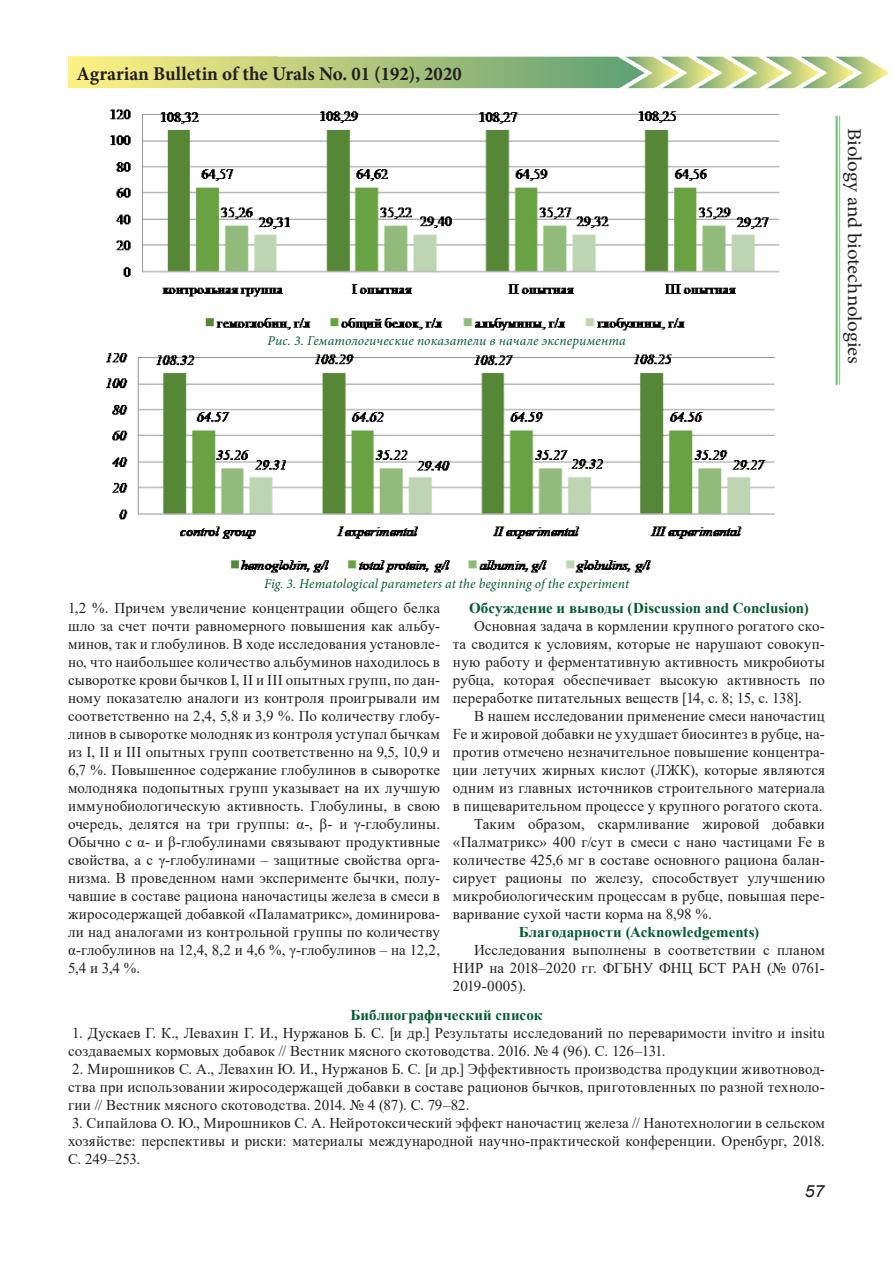
<style>
.page{position:relative;width:893px;height:1263px;background:#fff}
.page>*{position:absolute;margin:0;border:0;box-sizing:border-box;transform-origin:0 0}
.t1{font:700 19.5px "Minion Pro";color:#231f20}
.t2{font:19.5px "Minion Pro";letter-spacing:-.015em;color:#231f20;scale:1.08 1}
.t3{font:italic 16.8px "Arial";color:#231f20;scale:1.08 1}
.Обычный{font:15px/18px "Times New Roman";letter-spacing:.005em;color:#231f20;text-align:justify}
.Абзац_списка{font:15px/18px "Times New Roman";letter-spacing:.005em;color:#231f20;text-align:justify}
.подзаголовок{font:700 15px "Times New Roman";color:#025b30}
.рисунок{font:italic 13.5px "Minion Pro";letter-spacing:.01em;color:#025b30}
</style>
<div class="page">
<hr style="left:835px;top:116px;width:3px;height:269px;background:#40ae49">
<hr style="left:839px;top:116px;width:1px;height:269px;background:#40ae49">
<img style="left:68px;top:56px;width:820px;height:32px">
<img style="left:110px;top:109px;width:670px;height:222px">
<img style="left:106px;top:353px;width:669px;height:220px">
<h1 class="t1" style="left:77px;top:60px;width:387px">Agrarian Bulletin of the Urals No. 01 (192), 2020</h1>
<p class="рисунок" style="left:268px;top:331px;width:360px">Рис. 3. Гематологические показатели в начале эксперимента</p>
<h1 class="t2" style="left:868px;top:128px;width:220px;rotate:90deg">Biology and biotechnologies</h1>
<p class="рисунок" style="left:264px;top:574px;width:367px">Fig. 3. Hematological parameters at the beginning of the experiment</p>
<p class="Обычный" style="left:68px;top:598px;width:374px">1,2 %. Причем увеличение концентрации общего белка шло за счет почти равномерного повышения как альбу&shy;минов, так и глобулинов. В ходе исследования установле&shy;но, что наибольшее количество альбуминов находилось в сыворотке крови бычков I, II и III опытных групп, по дан&shy;ному показателю аналоги из контроля проигрывали им соответственно на 2,4, 5,8 и 3,9 %. По количеству глобу&shy;линов в сыворотке молодняк из контроля уступал бычкам из I, II и III опытных групп соответственно на 9,5, 10,9 и 6,7 %. Повышенное содержание глобулинов в сыворотке молодняка подопытных групп указывает на их лучшую иммунобиологическую активность. Глобулины, в свою очередь, делятся на три группы: α-, β- и γ-глобулины.<br>Обычно с α- и β-глобулинами связывают продуктивные свойства, а с γ-глобулинами – защитные свойства орга&shy;низма. В проведенном нами эксперименте бычки, полу&shy;чавшие в составе рациона наночастицы железа в смеси в жиросодержащей добавкой «Паламатрикс», доминирова&shy;ли над аналогами из контрольной группы по количеству α-глобулинов на 12,4, 8,2 и 4,6 %, γ-глобулинов – на 12,2, 5,4 и 3,4 %.</p>
<p class="подзаголовок" style="left:469px;top:597px;width:341px">Обсуждение и выводы (Discussion and Conclusion)</p>
<p class="Обычный" style="left:453px;top:616px;width:374px;text-indent:21px">Основная задача в кормлении крупного рогатого ско&shy;та сводится к условиям, которые не нарушают совокуп&shy;ную работу и ферментативную активность микробиоты рубца, которая обеспечивает высокую активность по переработке питательных веществ [14, с. 8; 15, с. 138].</p>
<p class="Обычный" style="left:453px;top:706px;width:374px;text-indent:21px">В нашем исследовании применение смеси наночастиц Fe и жировой добавки не ухудшает биосинтез в рубце, на&shy;против отмечено незначительное повышение концентра&shy;ции летучих жирных кислот (ЛЖК), которые являются одним из главных источников строительного материала в пищеварительном процессе у крупного рогатого скота.</p>
<p class="Обычный" style="left:453px;top:814px;width:374px;text-indent:21px">Таким образом, скармливание жировой добавки «Палматрикс» 400 г/сут в смеси с нано частицами Fe в количестве 425,6 мг в составе основного рациона балан&shy;сирует рационы по железу, способствует улучшению микробиологическим процессам в рубце, повышая пере&shy;варивание сухой части корма на 8,98 %.</p>
<p class="подзаголовок" style="left:519px;top:921px;width:242px">Благодарности (Acknowledgements)</p>
<p class="Обычный" style="left:453px;top:940px;width:374px;text-indent:21px">Исследования выполнены в соответствии с планом НИР на 2018–2020 гг. ФГБНУ ФНЦ БСТ РАН (№ 0761- 2019-0005).</p>
<p class="подзаголовок" style="left:351px;top:1004px;width:193px">Библиографический список</p>
<p class="Абзац_списка" style="left:68px;top:1024px;width:758px">1. Дускаев Г. К., Левахин Г. И., Нуржанов Б. С. [и др.] Результаты исследований по переваримости invitro и insitu создаваемых кормовых добавок // Вестник мясного скотоводства. 2016. № 4 (96). С. 126–131.</p>
<p class="Абзац_списка" style="left:68px;top:1060px;width:758px">2. Мирошников С. А., Левахин Ю. И., Нуржанов Б. С. [и др.] Эффективность производства продукции животновод&shy;ства при использовании жиросодержащей добавки в составе рационов бычков, приготовленных по разной техноло&shy;гии // Вестник мясного скотоводства. 2014. № 4 (87). С. 79–82.</p>
<p class="Абзац_списка" style="left:68px;top:1114px;width:758px">3. Сипайлова О. Ю., Мирошников С. А. Нейротоксический эффект наночастиц железа // Нанотехнологии в сельском хозяйстве: перспективы и риски: материалы международной научно-практической конференции. Оренбург, 2018.<br>С. 249–253.</p>
<p class="t3" style="left:804px;top:1181px;width:20px">57</p>
</div>
